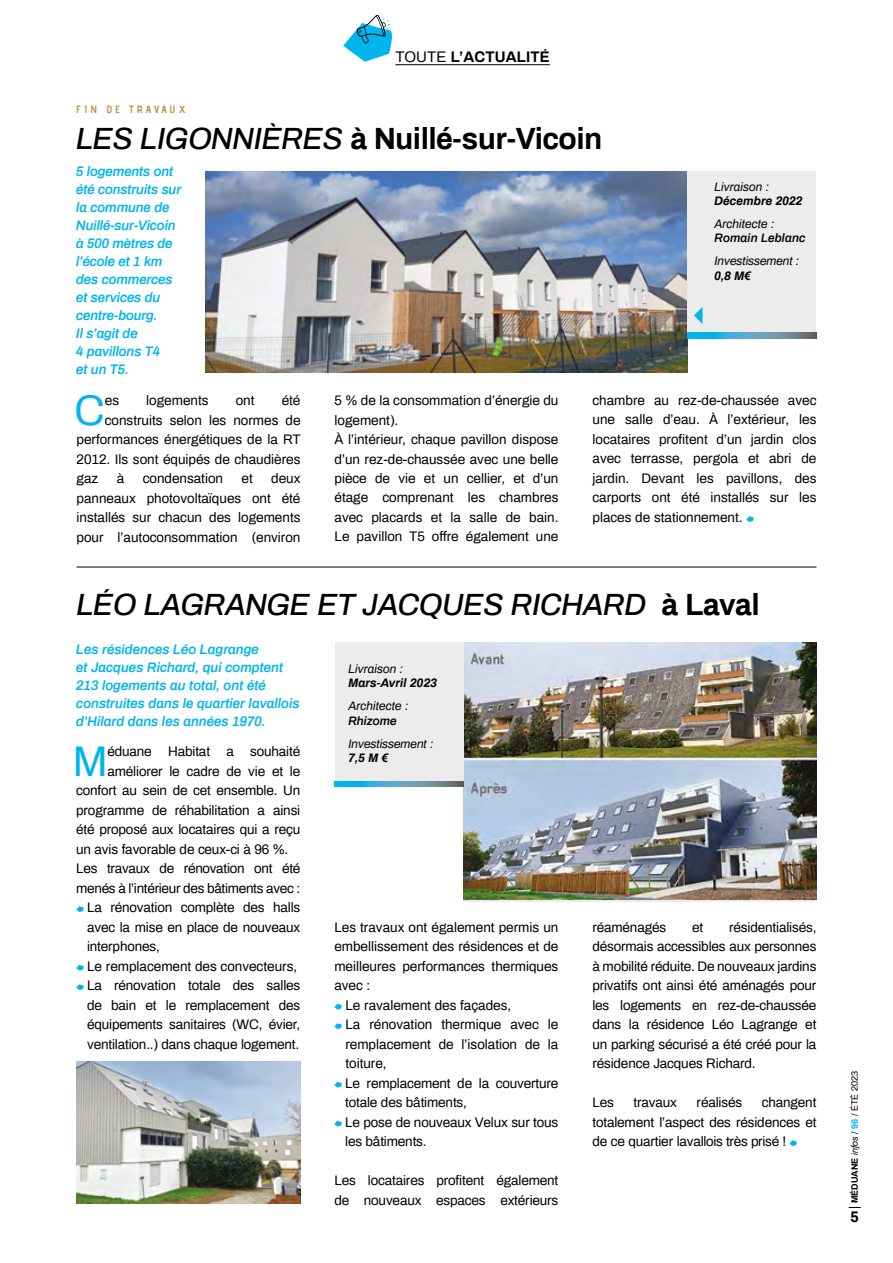
<style>
.page{position:relative;width:893px;height:1263px;background:#fff}
.page>*{position:absolute;margin:0;border:0;box-sizing:border-box;transform-origin:0 0}
.t1{font:42px "Archivo";color:#00b5ed}
.t2{font:italic 500 30px "Archivo";letter-spacing:-.01em;color:#000}
.t3{font:700 30px "Archivo";letter-spacing:-.02em;color:#000}
.t4{font:700 15px "Archivo";letter-spacing:.01em;color:#000}
.t5{font:13.5px/19.5px "Archivo";letter-spacing:-.01em;color:#000;text-align:justify}
.t6{font:italic 600 13.5px/18px "Archivo";letter-spacing:-.01em;color:#00b5ed}
.t7{font:italic 12px "Archivo";color:#000}
.t8{font:italic 700 12px "Archivo";color:#000}
.t9{font:italic 600 12px "Archivo";color:#000}
.t10{font:700 10.5px "Advent Pro";letter-spacing:.3em;color:#bf8c3e}
.t11{font:9px "Archivo";color:#000}
.s1{font-weight:400}
.s2{font-weight:500;font-style:italic}
.s3{font-weight:700;font-style:normal}
.s4{font-weight:700}
.s5{font-style:italic}
.s6{font-weight:700;color:#00b5ed}
</style>
<div class="page">
<hr style="left:395px;top:64px;width:155px;height:1px;background:#000">
<svg style="left:343px;top:14px;width:49px;height:48px"></svg>
<img style="left:206px;top:171px;width:481px;height:201px">
<img style="left:463px;top:642px;width:353px;height:257px">
<img style="left:76px;top:1061px;width:224px;height:142px">
<svg style="left:746px;top:516px;width:8px;height:6px"></svg>
<svg style="left:76px;top:906px;width:8px;height:6px"></svg>
<svg style="left:76px;top:965px;width:8px;height:5px"></svg>
<svg style="left:76px;top:984px;width:8px;height:6px"></svg>
<svg style="left:334px;top:1004px;width:8px;height:5px"></svg>
<svg style="left:334px;top:1023px;width:8px;height:6px"></svg>
<svg style="left:334px;top:1082px;width:8px;height:5px"></svg>
<svg style="left:334px;top:1121px;width:8px;height:5px"></svg>
<svg style="left:789px;top:1140px;width:8px;height:6px"></svg>
<div style="left:687px;top:171px;width:129px;height:163px;background:#edecec"></div>
<svg style="left:687px;top:333px;width:129px;height:5px"></svg>
<svg style="left:694px;top:307px;width:8px;height:17px"></svg>
<div style="left:334px;top:642px;width:129px;height:139px;background:#edecec"></div>
<svg style="left:334px;top:781px;width:129px;height:6px"></svg>
<hr style="left:77px;top:567px;width:739px;height:1px;background:#000">
<svg style="left:849px;top:1207px;width:12px;height:1px"></svg>
<p class="t4" style="left:395px;top:46px;width:156px"><span class="s1">TOUTE</span> L’ACTUALITÉ</p>
<p class="t10" style="left:76px;top:103px;width:111px">FIN DE TRAVAUX</p>
<h2 class="t3" style="left:76px;top:117px;width:527px"><span class="s2">LES LIGONNIÈRES</span> à Nuillé-sur-Vicoin</h2>
<p class="t6" style="left:76px;top:162px;width:107px">5 logements ont été construits sur la commune de<br>Nuillé-sur-Vicoin à 500 mètres de l’école et 1 km des commerces et services du centre-bourg.<br>Il s’agit de<br>4 pavillons T4<br>et un T5.</p>
<p class="t7" style="left:714px;top:178px;width:56px">Livraison :</p>
<p class="t8" style="left:714px;top:192px;width:90px">Décembre 2022</p>
<p class="t7" style="left:714px;top:215px;width:62px">Architecte :</p>
<p class="t9" style="left:714px;top:229px;width:93px">Romain Leblanc</p>
<p class="t7" style="left:714px;top:252px;width:86px">Investissement :</p>
<p class="t8" style="left:714px;top:267px;width:38px">0,8 M€</p>
<h1 class="t1" style="left:75px;top:379px;width:32px">C</h1>
<p class="t5" style="left:105px;top:390px;width:16px">es</p>
<p class="t5" style="left:146px;top:390px;width:64px">logements</p>
<p class="t5" style="left:236px;top:390px;width:20px">ont</p>
<p class="t5" style="left:282px;top:390px;width:20px">été</p>
<p class="t5" style="left:105px;top:409px;width:197px">construits selon les normes de</p>
<p class="t5" style="left:77px;top:429px;width:226px">performances énergétiques de la RT</p>
<p class="t5" style="left:77px;top:448px;width:225px">2012. Ils sont équipés de chaudières</p>
<p class="t5" style="left:77px;top:468px;width:23px">gaz</p>
<p class="t5" style="left:117px;top:468px;width:9px">à</p>
<p class="t5" style="left:143px;top:468px;width:82px">condensation</p>
<p class="t5" style="left:241px;top:468px;width:13px">et</p>
<p class="t5" style="left:77px;top:468px;width:225px;text-indent:195px">deux panneaux photovoltaïques ont été installés sur chacun des logements pour l’autoconsommation (environ</p>
<p class="t5" style="left:334px;top:390px;width:225px;text-align:left">5 % de la consommation d’énergie du logement).<br>À l’intérieur, chaque pavillon dispose d’un rez-de-chaussée avec une belle pièce de vie et un cellier, et d’un étage comprenant les chambres avec placards et la salle de bain.<br>Le pavillon T5 offre également une</p>
<p class="t5" style="left:592px;top:390px;width:225px">chambre au rez-de-chaussée avec une salle d’eau. À l’extérieur, les locataires profitent d’un jardin clos avec terrasse, pergola et abri de jardin. Devant les pavillons, des carports ont été installés sur les places de stationnement.</p>
<h2 class="t2" style="left:77px;top:582px;width:684px">LÉO LAGRANGE ET JACQUES RICHARD <span class="s3">à Laval</span></h2>
<p class="t6" style="left:76px;top:639px;width:225px">Les résidences Léo Lagrange<br>et Jacques Richard, qui comptent<br>213 logements au total, ont été construites dans le quartier lavallois d’Hilard dans les années 1970.</p>
<h1 class="t1" style="left:73px;top:730px;width:36px">M</h1>
<p class="t5" style="left:107px;top:741px;width:194px">éduane Habitat a souhaité</p>
<p class="t5" style="left:107px;top:760px;width:194px">améliorer le cadre de vie et le</p>
<p class="t5" style="left:76px;top:780px;width:226px">confort au sein de cet ensemble. Un</p>
<p class="t5" style="left:76px;top:799px;width:226px">programme de réhabilitation a ainsi</p>
<p class="t5" style="left:76px;top:819px;width:226px">été proposé aux locataires qui a reçu</p>
<p class="t5" style="left:76px;top:838px;width:214px">un avis favorable de ceux-ci à 96 %.</p>
<p class="t5" style="left:76px;top:858px;width:226px">Les travaux de rénovation ont été</p>
<p class="t5" style="left:76px;top:877px;width:226px">menés à l’intérieur des bâtiments avec :</p>
<p class="t5" style="left:87px;top:897px;width:215px">La rénovation complète des halls</p>
<p class="t5" style="left:87px;top:916px;width:215px">avec la mise en place de nouveaux</p>
<p class="t5" style="left:87px;top:936px;width:74px">interphones,</p>
<p class="t5" style="left:87px;top:955px;width:212px">Le remplacement des convecteurs,</p>
<p class="t5" style="left:87px;top:975px;width:215px">La rénovation totale des salles</p>
<p class="t5" style="left:87px;top:994px;width:215px">de bain et le remplacement des</p>
<p class="t5" style="left:87px;top:1014px;width:215px">équipements sanitaires (WC, évier,</p>
<p class="t5" style="left:87px;top:1033px;width:214px">ventilation..) dans chaque logement.</p>
<p class="t7" style="left:348px;top:660px;width:56px">Livraison :</p>
<p class="t8" style="left:348px;top:674px;width:90px">Mars-Avril 2023</p>
<p class="t7" style="left:348px;top:697px;width:62px">Architecte :</p>
<p class="t9" style="left:348px;top:712px;width:50px">Rhizome</p>
<p class="t7" style="left:348px;top:734px;width:86px">Investissement :</p>
<p class="t8" style="left:348px;top:749px;width:42px">7,5 M €</p>
<p class="t5" style="left:334px;top:916px;width:226px">Les travaux ont également permis un</p>
<p class="t5" style="left:334px;top:936px;width:226px">embellissement des résidences et de</p>
<p class="t5" style="left:334px;top:955px;width:226px">meilleures performances thermiques</p>
<p class="t5" style="left:334px;top:975px;width:38px">avec :</p>
<p class="t5" style="left:345px;top:994px;width:167px">Le ravalement des façades,</p>
<p class="t5" style="left:345px;top:1014px;width:214px">La rénovation thermique avec le</p>
<p class="t5" style="left:345px;top:1033px;width:214px">remplacement de l’isolation de la</p>
<p class="t5" style="left:345px;top:1053px;width:43px">toiture,</p>
<p class="t5" style="left:345px;top:1072px;width:215px">Le remplacement de la couverture</p>
<p class="t5" style="left:345px;top:1092px;width:123px">totale des bâtiments,</p>
<p class="t5" style="left:345px;top:1111px;width:215px">Le pose de nouveaux Velux sur tous</p>
<p class="t5" style="left:345px;top:1131px;width:83px">les bâtiments.</p>
<p class="t5" style="left:334px;top:1170px;width:226px">Les locataires profitent également de nouveaux espaces extérieurs</p>
<p class="t5" style="left:592px;top:916px;width:226px;text-indent:137px">résidentialisés, désormais accessibles aux personnes à mobilité réduite. De nouveaux jardins privatifs ont ainsi été aménagés pour les logements en rez-de-chaussée dans la résidence Léo Lagrange et un parking sécurisé a été créé pour la résidence Jacques Richard.</p>
<p class="t5" style="left:592px;top:1092px;width:23px">Les</p>
<p class="t5" style="left:633px;top:1092px;width:45px">travaux</p>
<p class="t5" style="left:697px;top:1092px;width:47px">réalisés</p>
<p class="t5" style="left:592px;top:916px;width:75px">réaménagés</p>
<p class="t5" style="left:692px;top:916px;width:13px">et</p>
<p class="t5" style="left:592px;top:1092px;width:226px;text-indent:169px">changent totalement l’aspect des résidences et de ce quartier lavallois très prisé !</p>
<p class="t11" style="left:848px;top:1203px;width:134px;rotate:-90deg"><span class="s4">MÉDUANE</span> <span class="s5">infos</span> / <span class="s6">96</span> / ÉTÉ 2023</p>
<p class="t4" style="left:850px;top:1206px;width:10px">5</p>
</div>
